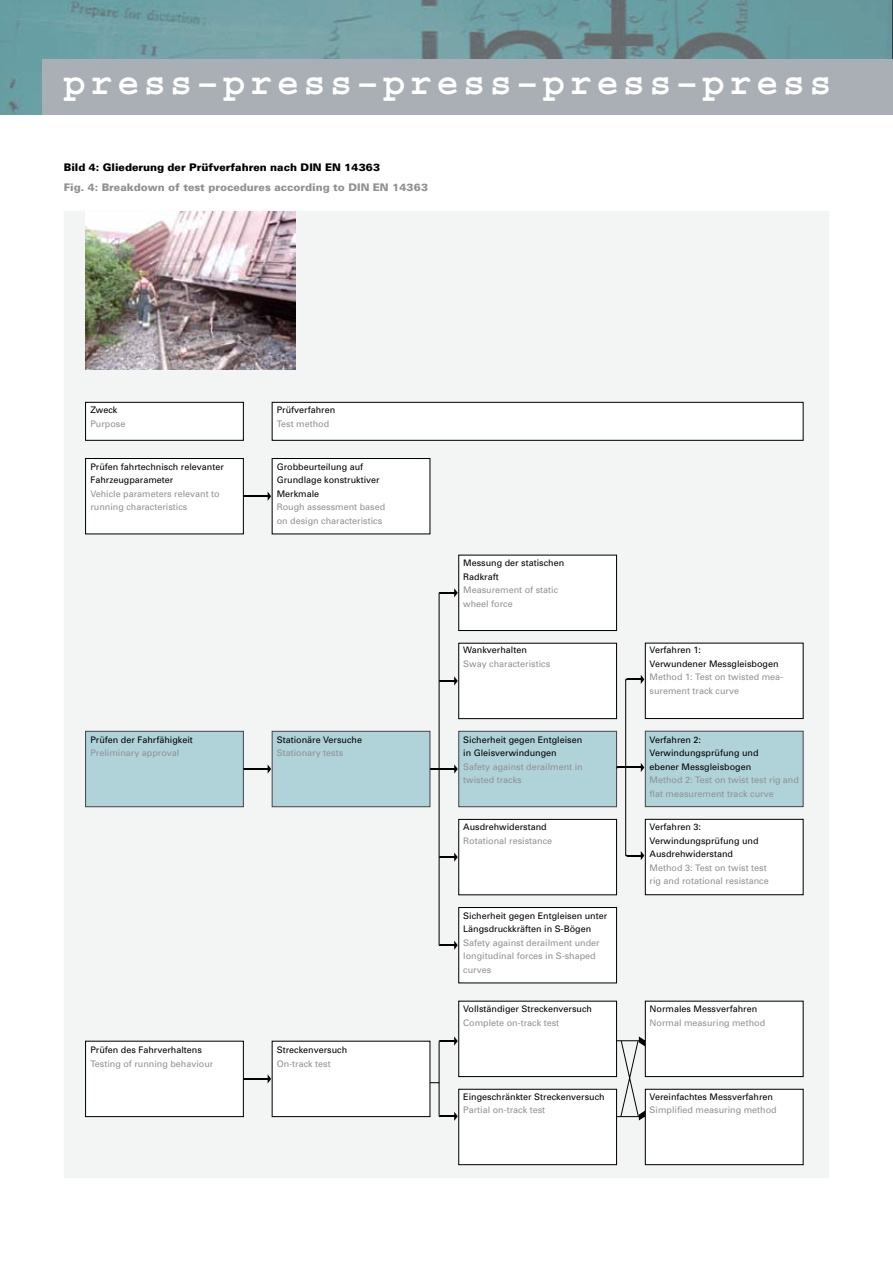
<style>
.page{position:relative;width:893px;height:1263px;background:#fff}
.page>*{position:absolute;margin:0;border:0;box-sizing:border-box;transform-origin:0 0}
.t1{font:700 37.5px "Courier Std";letter-spacing:.11em;color:#fff}
.t2{font:900 10.5px "Univers";color:#919195}
.t3{font:900 10.5px "Univers";color:#000}
.t4{font:9px/13.5px "Univers";color:#000}
.t5{font:9px/13.5px "Univers";color:#919195}
</style>
<div class="page">
<div style="left:64px;top:211px;width:765px;height:967px;background:#f3f4f4"></div>
<img style="left:85px;top:211px;width:211px;height:158px">
<img style="left:0;top:0;width:893px;height:115px">
<div style="left:43px;top:60px;width:850px;height:55px;background:#a9afb5"></div>
<div style="left:86px;top:458px;width:157px;height:76px;background:#fff"></div>
<div style="left:85px;top:458px;width:159px;height:76px;border:1px solid #000"></div>
<div style="left:85px;top:731px;width:159px;height:76px;background:#afd3d9;border:1px solid #474549"></div>
<div style="left:86px;top:1041px;width:157px;height:75px;background:#fff"></div>
<div style="left:85px;top:1041px;width:159px;height:76px;border:1px solid #000"></div>
<div style="left:272px;top:458px;width:158px;height:76px;background:#fff"></div>
<div style="left:272px;top:458px;width:158px;height:76px;border:1px solid #000"></div>
<div style="left:272px;top:731px;width:158px;height:76px;background:#afd3d9;border:1px solid #474549"></div>
<div style="left:272px;top:1041px;width:158px;height:75px;background:#fff"></div>
<div style="left:272px;top:1041px;width:158px;height:76px;border:1px solid #000"></div>
<div style="left:459px;top:555px;width:158px;height:75px;background:#fff"></div>
<div style="left:458px;top:555px;width:159px;height:76px;border:1px solid #000"></div>
<div style="left:459px;top:643px;width:158px;height:76px;background:#fff"></div>
<div style="left:458px;top:643px;width:159px;height:76px;border:1px solid #000"></div>
<div style="left:458px;top:731px;width:159px;height:76px;background:#afd3d9;border:1px solid #474549"></div>
<div style="left:459px;top:819px;width:158px;height:76px;background:#fff"></div>
<div style="left:458px;top:819px;width:159px;height:76px;border:1px solid #000"></div>
<div style="left:459px;top:907px;width:158px;height:76px;background:#fff"></div>
<div style="left:458px;top:907px;width:159px;height:76px;border:1px solid #000"></div>
<div style="left:459px;top:1001px;width:158px;height:75px;background:#fff"></div>
<div style="left:458px;top:1001px;width:159px;height:76px;border:1px solid #000"></div>
<div style="left:459px;top:1089px;width:158px;height:76px;background:#fff"></div>
<div style="left:458px;top:1089px;width:159px;height:76px;border:1px solid #000"></div>
<div style="left:645px;top:1001px;width:158px;height:75px;background:#fff"></div>
<div style="left:645px;top:1001px;width:159px;height:76px;border:1px solid #000"></div>
<div style="left:645px;top:1089px;width:158px;height:76px;background:#fff"></div>
<div style="left:645px;top:1089px;width:159px;height:76px;border:1px solid #000"></div>
<svg style="left:243px;top:764px;width:28px;height:10px"></svg>
<svg style="left:243px;top:492px;width:28px;height:9px"></svg>
<svg style="left:243px;top:1074px;width:28px;height:9px"></svg>
<svg style="left:439px;top:1112px;width:19px;height:9px"></svg>
<svg style="left:439px;top:1036px;width:19px;height:10px"></svg>
<svg style="left:439px;top:940px;width:19px;height:10px"></svg>
<svg style="left:439px;top:588px;width:19px;height:9px"></svg>
<svg style="left:430px;top:764px;width:28px;height:10px"></svg>
<svg style="left:440px;top:852px;width:18px;height:10px"></svg>
<svg style="left:440px;top:676px;width:18px;height:9px"></svg>
<hr style="left:439px;top:593px;width:1px;height:352px;background:#000">
<hr style="left:439px;top:1041px;width:1px;height:75px;background:#000">
<svg style="left:616px;top:763px;width:28px;height:9px"></svg>
<svg style="left:625px;top:851px;width:19px;height:9px"></svg>
<svg style="left:625px;top:675px;width:19px;height:9px"></svg>
<hr style="left:625px;top:679px;width:1px;height:176px;background:#000">
<div style="left:645px;top:643px;width:158px;height:75px;background:#fff"></div>
<div style="left:645px;top:643px;width:159px;height:76px;border:1px solid #000"></div>
<div style="left:645px;top:731px;width:159px;height:76px;background:#afd3d9;border:1px solid #474549"></div>
<div style="left:645px;top:819px;width:158px;height:76px;background:#fff"></div>
<div style="left:645px;top:819px;width:159px;height:76px;border:1px solid #000"></div>
<svg style="left:616px;top:1035px;width:30px;height:86px"></svg>
<div style="left:86px;top:402px;width:157px;height:38px;background:#fff"></div>
<div style="left:85px;top:402px;width:159px;height:39px;border:1px solid #000"></div>
<div style="left:272px;top:402px;width:531px;height:38px;background:#fff"></div>
<div style="left:272px;top:402px;width:532px;height:39px;border:1px solid #000"></div>
<h1 class="t1" style="left:63px;top:62px;width:770px">press–press–press–press–press</h1>
<p class="t3" style="left:64px;top:161px;width:318px">Bild 4: Gliederung der Prüfverfahren nach DIN EN 14363</p>
<p class="t2" style="left:64px;top:180px;width:366px">Fig. 4: Breakdown of test procedures according to DIN EN 14363</p>
<p class="t4" style="left:90px;top:403px;width:28px">Zweck</p>
<p class="t5" style="left:90px;top:417px;width:37px">Purpose</p>
<p class="t4" style="left:90px;top:460px;width:135px">Prüfen fahrtechnisch relevanter<br>Fahrzeugparameter</p>
<p class="t5" style="left:90px;top:487px;width:131px">Vehicle parameters relevant to running characteristics</p>
<p class="t4" style="left:277px;top:403px;width:60px">Prüfverfahren</p>
<p class="t5" style="left:277px;top:417px;width:54px">Test method</p>
<p class="t4" style="left:277px;top:460px;width:105px">Grobbeurteilung auf<br>Grundlage konstruktiver<br>Merkmale</p>
<p class="t5" style="left:277px;top:500px;width:110px">Rough assessment based on design characteristics</p>
<p class="t4" style="left:463px;top:556px;width:103px">Messung der statischen<br>Radkraft</p>
<p class="t5" style="left:463px;top:583px;width:97px">Measurement of static wheel force</p>
<p class="t4" style="left:463px;top:643px;width:65px">Wankverhalten</p>
<p class="t5" style="left:463px;top:657px;width:89px">Sway characteristics</p>
<p class="t4" style="left:650px;top:643px;width:130px">Verfahren 1:<br>Verwundener Messgleisbogen</p>
<p class="t5" style="left:650px;top:670px;width:135px">Method 1: Test on twisted mea&shy;surement track curve</p>
<p class="t4" style="left:90px;top:733px;width:104px">Prüfen der Fahrfähigkeit</p>
<p class="t5" style="left:90px;top:746px;width:91px">Preliminary approval</p>
<p class="t4" style="left:277px;top:733px;width:87px">Stationäre Versuche</p>
<p class="t5" style="left:277px;top:746px;width:68px">Stationary tests</p>
<p class="t4" style="left:463px;top:733px;width:121px">Sicherheit gegen Entgleisen in Gleisverwindungen</p>
<p class="t5" style="left:463px;top:760px;width:121px">Safety against derailment in twisted tracks</p>
<p class="t4" style="left:650px;top:733px;width:110px">Verfahren 2:<br>Verwindungsprüfung und ebener Messgleisbogen</p>
<p class="t5" style="left:650px;top:773px;width:151px">Method 2: Test on twist test rig and flat measurement track curve</p>
<p class="t4" style="left:463px;top:820px;width:85px">Ausdrehwiderstand</p>
<p class="t5" style="left:463px;top:834px;width:91px">Rotational resistance</p>
<p class="t4" style="left:650px;top:820px;width:110px">Verfahren 3:<br>Verwindungsprüfung und<br>Ausdrehwiderstand</p>
<p class="t5" style="left:650px;top:861px;width:121px">Method 3: Test on twist test rig and rotational resistance</p>
<p class="t4" style="left:463px;top:909px;width:146px">Sicherheit gegen Entgleisen unter<br>Längsdruckkräften in S-Bögen</p>
<p class="t5" style="left:463px;top:936px;width:138px">Safety against derailment under longitudinal forces in S-shaped curves</p>
<p class="t4" style="left:463px;top:1002px;width:130px">Vollständiger Streckenversuch</p>
<p class="t5" style="left:463px;top:1016px;width:98px">Complete on-track test</p>
<p class="t4" style="left:650px;top:1002px;width:109px">Normales Messverfahren</p>
<p class="t5" style="left:650px;top:1016px;width:117px">Normal measuring method</p>
<p class="t4" style="left:90px;top:1043px;width:113px">Prüfen des Fahrverhaltens</p>
<p class="t5" style="left:90px;top:1057px;width:125px">Testing of running behaviour</p>
<p class="t4" style="left:277px;top:1043px;width:72px">Streckenversuch</p>
<p class="t5" style="left:277px;top:1057px;width:55px">On-track test</p>
<p class="t4" style="left:463px;top:1090px;width:143px">Eingeschränkter Streckenversuch</p>
<p class="t5" style="left:463px;top:1103px;width:84px">Partial on-track test</p>
<p class="t4" style="left:650px;top:1090px;width:125px">Vereinfachtes Messverfahren</p>
<p class="t5" style="left:650px;top:1103px;width:129px">Simplified measuring method</p>
</div>
